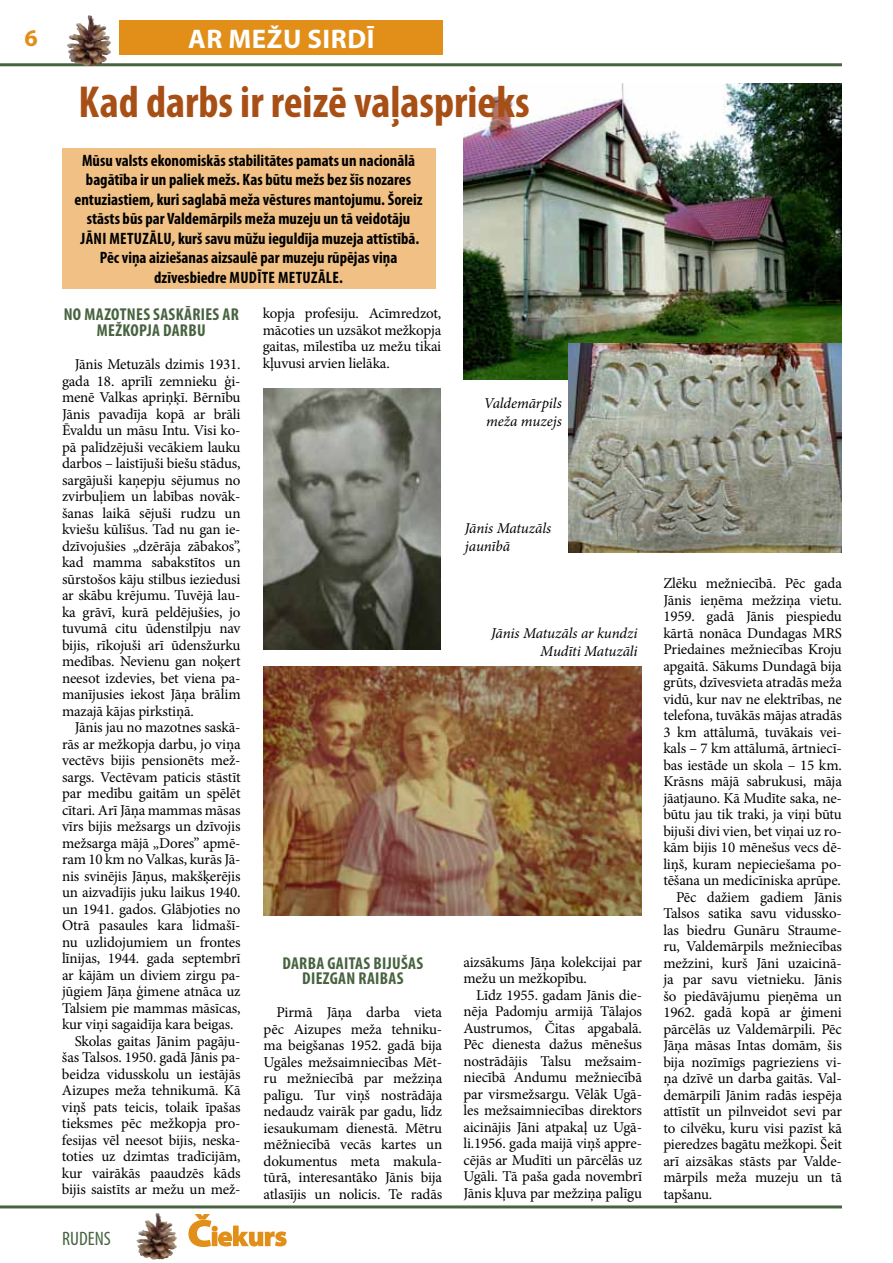
<style>
.page{position:relative;width:893px;height:1263px;background:#fff}
.page>*{position:absolute;margin:0;border:0;box-sizing:border-box;transform-origin:0 0}
.t1{font:700 condensed 45px "Myriad Pro";color:#a84f15}
.t2{font:700 27px "Myriad Pro";letter-spacing:.02em;color:#fff}
.t3{font:700 24px "Myriad Pro";color:#e18f19}
.t4{font:condensed 19.5px "Myriad Pro";color:#476340}
.t5{font:700 condensed 17.25px/15.8px "Myriad Pro";letter-spacing:.02em;color:#476340;text-align:center}
.t6{font:700 condensed 16.5px/19.5px "Myriad Pro";color:#000;text-align:center}
.t7{font:15px/16.5px "Minion Pro";letter-spacing:-.01em;color:#000;text-align:justify}
.t8{font:italic 15px/18px "Minion Pro";letter-spacing:-.01em;color:#000}
</style>
<div class="page">
<hr style="left:0;top:63px;width:842px;height:3px;background:#476340">
<hr style="left:0;top:1205px;width:842px;height:3px;background:#476340">
<img style="left:73px;top:15px;width:16px;height:20px">
<img style="left:138px;top:1213px;width:18px;height:26px">
<svg style="left:188px;top:1214px;width:99px;height:33px"></svg>
<img style="left:463px;top:83px;width:379px;height:297px">
<div style="left:120px;top:20px;width:323px;height:34px;background:#e18f19"></div>
<img style="left:264px;top:388px;width:177px;height:261px">
<div style="left:62px;top:148px;width:373px;height:140px;background:#f0c084"></div>
<img style="left:264px;top:666px;width:377px;height:250px">
<img style="left:568px;top:343px;width:274px;height:210px">
<h3 class="t3" style="left:24px;top:22px;width:15px">6</h3>
<h2 class="t2" style="left:188px;top:21px;width:188px">AR MEŽU SIRDĪ</h2>
<h1 class="t1" style="left:79px;top:74px;width:453px">Kad darbs ir reizē vaļasprieks</h1>
<p class="t6" style="left:75px;top:150px;width:350px">Mūsu valsts ekonomiskās stabilitātes pamats un nacionālā bagātība ir un paliek mežs. Kas būtu mežs bez šīs nozares entuziastiem, kuri saglabā meža vēstures mantojumu. Šoreiz stāsts būs par Valdemārpils meža muzeju un tā veidotāju Jāni Metuzālu, kurš savu mūžu ieguldīja muzeja attīstībā.<br>Pēc viņa aiziešanas aizsaulē par muzeju rūpējas viņa dzīvesbiedre Mudīte Metuzāle.</p>
<p class="t5" style="left:64px;top:306px;width:177px">No mazotnes saskāries ar mežkopja darbu</p>
<p class="t7" style="left:62px;top:356px;width:180px;text-indent:13px">Jānis Metuzāls dzimis 1931. gada 18. aprīlī zemnieku ģi&shy;menē Valkas apriņķī. Bērnību Jānis pavadīja kopā ar brāli Ēvaldu un māsu Intu. Visi ko&shy;pā palīdzējuši vecākiem lauku darbos – laistījuši biešu stādus, sargājuši kaņepju sējumus no zvirbuļiem un labības novāk&shy;šanas laikā sējuši rudzu un kviešu kūlīšus. Tad nu gan ie&shy;dzīvojušies „dzērāja zābakos”, kad mamma sabakstītos un sūrstošos kāju stilbus ieziedusi ar skābu krējumu. Tuvējā lau&shy;ka grāvī, kurā peldējušies, jo tuvumā citu ūdenstilpju nav bijis, rīkojuši arī ūdensžurku medības. Nevienu gan noķert neesot izdevies, bet viena pa&shy;manījusies iekost Jāņa brālim mazajā kājas pirkstiņā.</p>
<p class="t7" style="left:75px;top:719px;width:167px">Jānis jau no mazotnes saskā-</p>
<p class="t7" style="left:62px;top:736px;width:180px">rās ar mežkopja darbu, jo viņa</p>
<p class="t7" style="left:62px;top:752px;width:180px">vectēvs bijis pensionēts mež-</p>
<p class="t7" style="left:62px;top:769px;width:180px">sargs. Vectēvam paticis stāstīt</p>
<p class="t7" style="left:62px;top:785px;width:180px">par medību gaitām un spēlēt</p>
<p class="t7" style="left:62px;top:802px;width:180px">cītari. Arī Jāņa mammas māsas</p>
<p class="t7" style="left:62px;top:818px;width:180px">vīrs bijis mežsargs un dzīvojis</p>
<p class="t7" style="left:62px;top:835px;width:180px">mežsarga mājā „Dores” apmē-</p>
<p class="t7" style="left:62px;top:851px;width:180px">ram 10 km no Valkas, kurās Jā-</p>
<p class="t7" style="left:62px;top:868px;width:180px">nis svinējis Jāņus, makšķerējis</p>
<p class="t7" style="left:62px;top:884px;width:180px">un aizvadījis juku laikus 1940.</p>
<p class="t7" style="left:62px;top:901px;width:180px">un 1941. gados. Glābjoties no</p>
<p class="t7" style="left:62px;top:917px;width:180px">Otrā pasaules kara lidmašī-</p>
<p class="t7" style="left:62px;top:934px;width:180px">nu uzlidojumiem un frontes</p>
<p class="t7" style="left:62px;top:950px;width:180px">līnijas, 1944. gada septembrī</p>
<p class="t7" style="left:62px;top:967px;width:180px">ar kājām un diviem zirgu pa-</p>
<p class="t7" style="left:62px;top:983px;width:180px">jūgiem Jāņa ģimene atnāca uz</p>
<p class="t7" style="left:62px;top:1000px;width:180px">Talsiem pie mammas māsīcas,</p>
<p class="t7" style="left:62px;top:1016px;width:173px">kur viņi sagaidīja kara beigas.</p>
<p class="t7" style="left:75px;top:1033px;width:167px">Skolas gaitas Jānim pagāju-</p>
<p class="t7" style="left:62px;top:1049px;width:180px">šas Talsos. 1950. gadā Jānis pa-</p>
<p class="t7" style="left:62px;top:1066px;width:180px">beidza vidusskolu un iestājās</p>
<p class="t7" style="left:62px;top:1082px;width:180px">Aizupes meža tehnikumā. Kā</p>
<p class="t7" style="left:62px;top:1099px;width:180px">viņš pats teicis, tolaik īpašas</p>
<p class="t7" style="left:62px;top:1115px;width:180px">tieksmes pēc mežkopja pro-</p>
<p class="t7" style="left:62px;top:1132px;width:180px">fesijas vēl neesot bijis, neska-</p>
<p class="t7" style="left:62px;top:1148px;width:180px">toties uz dzimtas tradīcijām,</p>
<p class="t7" style="left:62px;top:1165px;width:180px">kur vairākās paaudzēs kāds</p>
<p class="t7" style="left:62px;top:1181px;width:180px">bijis saistīts ar mežu un mež-</p>
<h3 class="t4" style="left:62px;top:1227px;width:50px">RUDENS</h3>
<p class="t7" style="left:263px;top:305px;width:180px">kopja profesiju. Acīmredzot, mācoties un uzsākot mežkopja gaitas, mīlestība uz mežu tikai kļuvusi arvien lielāka.</p>
<p class="t8" style="left:484px;top:395px;width:79px">Valdemārpils meža muzejs</p>
<p class="t8" style="left:465px;top:519px;width:88px">Jānis Matuzāls jaunībā</p>
<p class="t8" style="left:491px;top:624px;width:148px;text-align:right">Jānis Matuzāls ar kundzi<br>Mudīti Matuzāli</p>
<p class="t5" style="left:283px;top:955px;width:142px">Darba gaitas bijušas diezgan raibas</p>
<p class="t7" style="left:264px;top:1004px;width:180px;text-indent:13px">Pirmā Jāņa darba vieta pēc Aizupes meža tehniku&shy;ma beigšanas 1952. gadā bija Ugāles mežsaimniecības Mēt&shy;ru mežniecībā par mežziņa palīgu. Tur viņš nostrādāja nedaudz vairāk par gadu, līdz iesaukumam dienestā. Mētru mēžniecībā vecās kartes un dokumentus meta makula&shy;tūrā, interesantāko Jānis bija atlasījis un nolicis. Te radās</p>
<p class="t7" style="left:463px;top:954px;width:180px">aizsākums Jāņa kolekcijai par mežu un mežkopību.</p>
<p class="t7" style="left:463px;top:987px;width:180px;text-indent:13px">Līdz 1955. gadam Jānis die&shy;nēja Padomju armijā Tālajos Austrumos, Čitas apgabalā.<br>Pēc dienesta dažus mēnešus nostrādājis Talsu mežsaim&shy;niecībā Andumu mežniecībā par virsmežsargu. Vēlāk Ugā&shy;les mežsaimniecības direktors aicinājis Jāni atpakaļ uz Ugā&shy;li.1956. gada maijā viņš appre&shy;cējās ar Mudīti un pārcēlās uz Ugāli. Tā paša gada novembrī Jānis kļuva par mežziņa palīgu</p>
<p class="t7" style="left:663px;top:575px;width:180px">Zlēku mežniecībā. Pēc gada</p>
<p class="t7" style="left:663px;top:592px;width:180px">Jānis ieņēma mežziņa vietu.</p>
<p class="t7" style="left:663px;top:608px;width:180px">1959. gadā Jānis piespiedu</p>
<p class="t7" style="left:663px;top:625px;width:180px">kārtā nonāca Dundagas MRS</p>
<p class="t7" style="left:663px;top:641px;width:180px">Priedaines mežniecības Kroju</p>
<p class="t7" style="left:663px;top:658px;width:180px">apgaitā. Sākums Dundagā bija</p>
<p class="t7" style="left:663px;top:674px;width:180px">grūts, dzīvesvieta atradās meža</p>
<p class="t7" style="left:663px;top:691px;width:180px">vidū, kur nav ne elektrības, ne</p>
<p class="t7" style="left:663px;top:707px;width:180px">telefona, tuvākās mājas atradās</p>
<p class="t7" style="left:663px;top:724px;width:180px">3 km attālumā, tuvākais vei-</p>
<p class="t7" style="left:663px;top:740px;width:180px">kals – 7 km attālumā, ārtniecī-</p>
<p class="t7" style="left:663px;top:757px;width:180px">bas iestāde un skola – 15 km.</p>
<p class="t7" style="left:663px;top:773px;width:180px">Krāsns mājā sabrukusi, māja</p>
<p class="t7" style="left:663px;top:790px;width:180px">jāatjauno. Kā Mudīte saka, ne-</p>
<p class="t7" style="left:663px;top:806px;width:180px">būtu jau tik traki, ja viņi būtu</p>
<p class="t7" style="left:663px;top:823px;width:180px">bijuši divi vien, bet viņai uz ro-</p>
<p class="t7" style="left:663px;top:839px;width:180px">kām bijis 10 mēnešus vecs dē-</p>
<p class="t7" style="left:663px;top:856px;width:180px">liņš, kuram nepieciešama po-</p>
<p class="t7" style="left:663px;top:872px;width:179px">tēšana un medicīniska aprūpe.</p>
<p class="t7" style="left:676px;top:889px;width:167px">Pēc dažiem gadiem Jānis</p>
<p class="t7" style="left:663px;top:905px;width:180px">Talsos satika savu vidussko-</p>
<p class="t7" style="left:663px;top:922px;width:180px">las biedru Gunāru Straume-</p>
<p class="t7" style="left:663px;top:938px;width:180px">ru, Valdemārpils mežniecības</p>
<p class="t7" style="left:663px;top:955px;width:180px">mežzini, kurš Jāni uzaicinā-</p>
<p class="t7" style="left:663px;top:971px;width:180px">ja par savu vietnieku. Jānis</p>
<p class="t7" style="left:663px;top:988px;width:180px">šo piedāvājumu pieņēma un</p>
<p class="t7" style="left:663px;top:1004px;width:180px">1962. gadā kopā ar ģimeni</p>
<p class="t7" style="left:663px;top:1021px;width:180px">pārcēlās uz Valdemārpili. Pēc</p>
<p class="t7" style="left:663px;top:1037px;width:180px">Jāņa māsas Intas domām, šis</p>
<p class="t7" style="left:663px;top:1054px;width:180px">bija nozīmīgs pagrieziens vi-</p>
<p class="t7" style="left:663px;top:1070px;width:180px">ņa dzīvē un darba gaitās. Val-</p>
<p class="t7" style="left:663px;top:1087px;width:180px">demārpilī Jānim radās iespēja</p>
<p class="t7" style="left:663px;top:1103px;width:180px">attīstīt un pilnveidot sevi par</p>
<p class="t7" style="left:663px;top:1120px;width:180px">to cilvēku, kuru visi pazīst kā</p>
<p class="t7" style="left:663px;top:1136px;width:180px">pieredzes bagātu mežkopi. Šeit</p>
<p class="t7" style="left:663px;top:1153px;width:180px">arī aizsākas stāsts par Valde-</p>
<p class="t7" style="left:663px;top:1169px;width:180px">mārpils meža muzeju un tā</p>
<p class="t7" style="left:663px;top:1186px;width:51px">tapšanu.</p>
</div>
